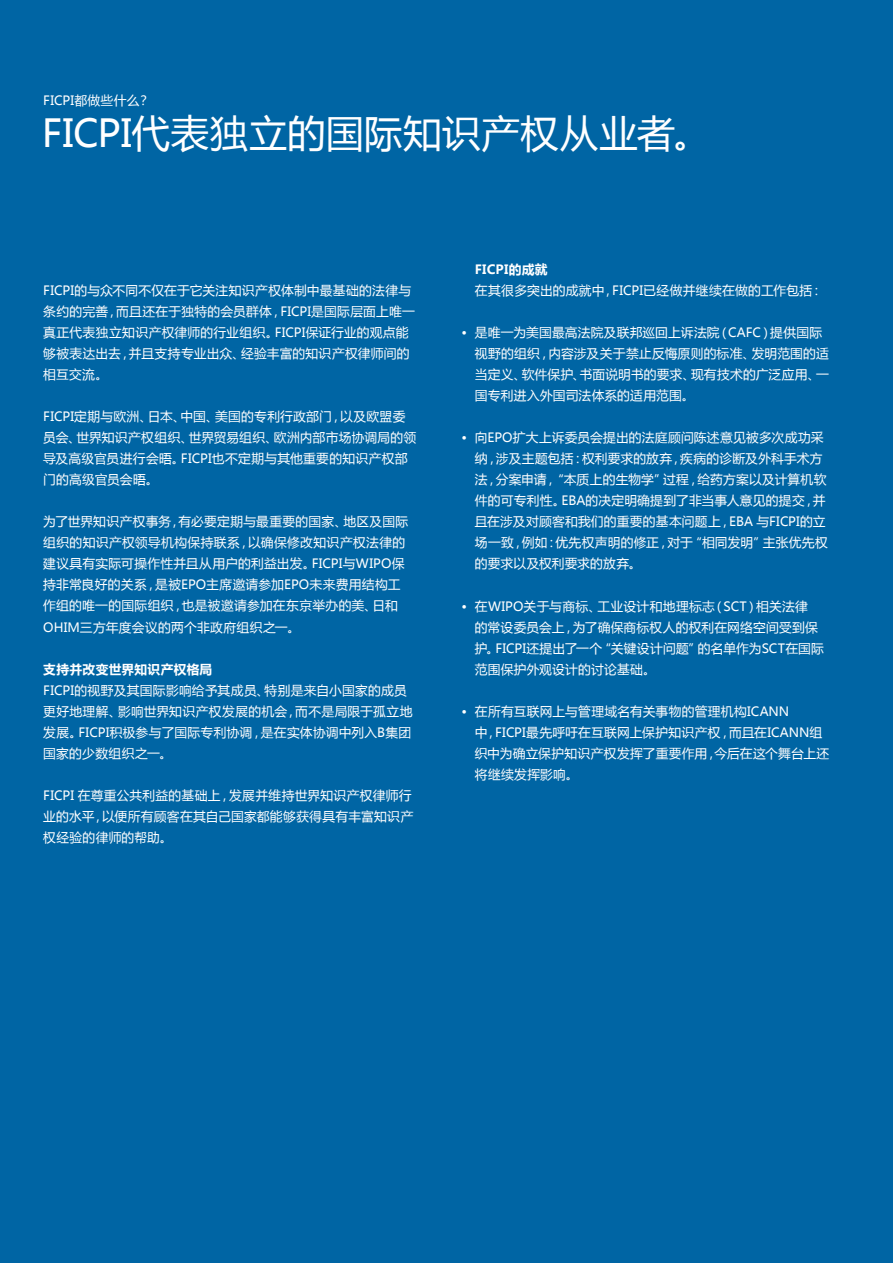
<style>
.page{position:relative;width:893px;height:1263px;background:#0065a4}
.page>*{position:absolute;margin:0;border:0;box-sizing:border-box;transform-origin:0 0}
.t1{font:38.25px "Microsoft Ya Hei";letter-spacing:.01em;color:#fff}
.t2{font:12.75px/21px "Microsoft Ya Hei";letter-spacing:.015em;color:#fff}
.t3{font:700 12.75px "Microsoft Ya Hei";letter-spacing:.02em;color:#fff}
</style>
<div class="page">
<p class="t2" style="left:43px;top:90px;width:108px">FICPI都做些什么？</p>
<h1 class="t1" style="left:42px;top:108px;width:671px">FICPI代表独立的国际知识产权从业者。</h1>
<p class="t2" style="left:43px;top:279px;width:373px">FICPI的与众不同不仅在于它关注知识产权体制中最基础的法律与条约的完善，而且还在于独特的会员群体，FICPI是国际层面上唯一真正代表独立知识产权律师的行业组织。FICPI保证行业的观点能够被表达出去，并且支持专业出众、经验丰富的知识产权律师间的相互交流。</p>
<p class="t2" style="left:43px;top:405px;width:375px">FICPI定期与欧洲、日本、中国、美国的专利行政部门，以及欧盟委员会、世界知识产权组织、世界贸易组织、欧洲内部市场协调局的领导及高级官员进行会晤。FICPI也不定期与其他重要的知识产权部门的高级官员会晤。</p>
<p class="t2" style="left:43px;top:511px;width:366px">为了世界知识产权事务，有必要定期与最重要的国家、地区及国际组织的知识产权领导机构保持联系，以确保修改知识产权法律的建议具有实际可操作性并且从用户的利益出发。FICPI与WIPO保持非常良好的关系，是被EPO主席邀请参加EPO未来费用结构工作组的唯一的国际组织，也是被邀请参加在东京举办的美、日和OHIM三方年度会议的两个非政府组织之一。</p>
<p class="t3" style="left:43px;top:660px;width:171px">支持并改变世界知识产权格局</p>
<p class="t2" style="left:43px;top:679px;width:371px">FICPI的视野及其国际影响给予其成员、特别是来自小国家的成员更好地理解、影响世界知识产权发展的机会，而不是局限于孤立地发展。FICPI积极参与了国际专利协调，是在实体协调中列入B集团国家的少数组织之一。</p>
<p class="t2" style="left:43px;top:784px;width:372px">FICPI 在尊重公共利益的基础上，发展并维持世界知识产权律师行业的水平，以便所有顾客在其自己国家都能够获得具有丰富知识产权经验的律师的帮助。</p>
<p class="t3" style="left:475px;top:260px;width:74px">FICPI的成就</p>
<p class="t2" style="left:475px;top:279px;width:350px">在其很多突出的成就中，FICPI已经做并继续在做的工作包括：</p>
<p class="t2" style="left:475px;top:321px;width:355px;text-indent:-14px">• 是唯一为美国最高法院及联邦巡回上诉法院（CAFC）提供国际视野的组织，内容涉及关于禁止反悔原则的标准、发明范围的适当定义、软件保护、书面说明书的要求、现有技术的广泛应用、一国专利进入外国司法体系的适用范围。</p>
<p class="t2" style="left:475px;top:427px;width:354px;text-indent:-14px">• 向EPO扩大上诉委员会提出的法庭顾问陈述意见被多次成功采纳，涉及主题包括：权利要求的放弃，疾病的诊断及外科手术方法，分案申请，“本质上的生物学”过程，给药方案以及计算机软件的可专利性。EBA的决定明确提到了非当事人意见的提交，并且在涉及对顾客和我们的重要的基本问题上，EBA 与FICPI的立场一致，例如：优先权声明的修正，对于“相同发明”主张优先权的要求以及权利要求的放弃。</p>
<p class="t2" style="left:475px;top:595px;width:350px;text-indent:-14px">• 在WIPO关于与商标、工业设计和地理标志（SCT）相关法律<br>的常设委员会上，为了确保商标权人的权利在网络空间受到保护。FICPI还提出了一个“关键设计问题”的名单作为SCT在国际范围保护外观设计的讨论基础。</p>
<p class="t2" style="left:475px;top:700px;width:356px;text-indent:-14px">• 在所有互联网上与管理域名有关事物的管理机构ICANN<br>中，FICPI最先呼吁在互联网上保护知识产权，而且在ICANN组织中为确立保护知识产权发挥了重要作用，今后在这个舞台上还将继续发挥影响。</p>
</div>
